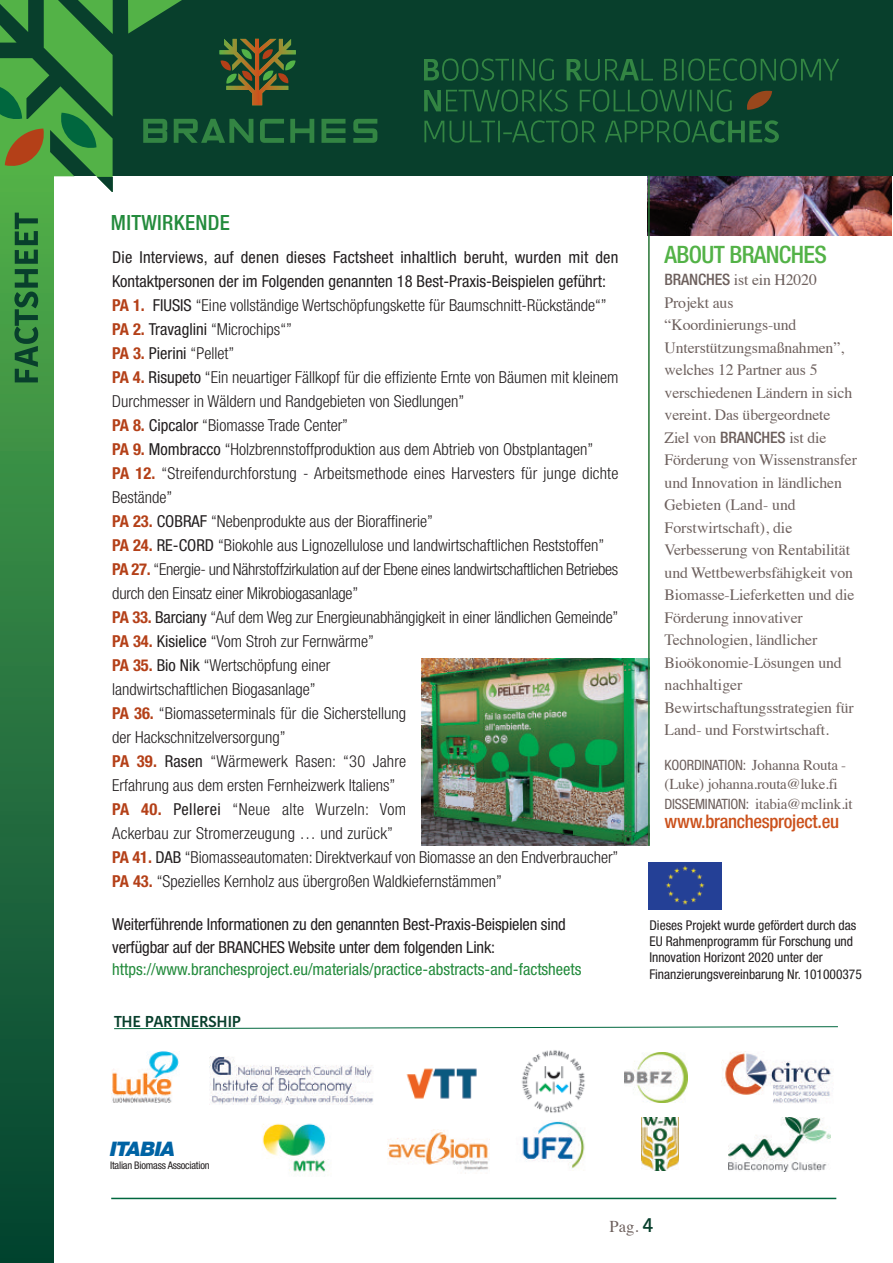
<style>
.page{position:relative;width:893px;height:1263px;background:#fff}
.page>*{position:absolute;margin:0;border:0;box-sizing:border-box;transform-origin:0 0}
.t1{font:500 condensed 24px "Helvetica Neue";letter-spacing:-.025em;color:#53b247}
.t2{font:500 condensed 21px "Helvetica Neue";letter-spacing:.015em;color:#238b3c}
.t3{font:italic 900 20.1px "Helvetica Neue";letter-spacing:-.03em;color:#0063a4}
.t4{font:500 condensed 18.75px "Helvetica Neue";letter-spacing:-.015em;color:#cb511c}
.t5{font:300 condensed 16.5px/24px "Helvetica Neue";color:#231f20}
.t6{font:condensed 16.5px/22.5px "Helvetica Neue";letter-spacing:-.01em;color:#231f20}
.t7{font:condensed 16.5px "Helvetica Neue";color:#238b3c}
.t8{font:16.5px "Times";color:#6d605d}
.t9{font:15.75px/22.5px "Times";letter-spacing:-.01em;color:#6d605d}
.t10{font:600 15.75px "Kohinoor Bangla";letter-spacing:-.025em;color:#083f2c}
.t11{font:15px/19.5px "Times";letter-spacing:-.015em;color:#6d605d}
.t12{font:condensed 14.25px "Helvetica Neue";letter-spacing:-.015em;color:#6d605d}
.t13{font:condensed 13.5px/16.2px "Helvetica Neue";color:#231f20}
.t14{font:condensed 10.5px "Helvetica Neue";letter-spacing:-.02em;color:#231f20}
.s1{font-weight:400}
.s2{font-weight:700;color:#b44018}
.s3{font-family:"Helvetica Neue";font-weight:500;font-stretch:condensed}
.s4{font-family:"Times";font-stretch:normal;font-size:15px}
.s5{font-family:"Helvetica Neue";font-stretch:condensed;font-size:14.25px}
.s6{font-family:"Kohinoor Bangla";font-weight:500;font-size:21px;color:#083f2c}
</style>
<div class="page">
<img style="left:647px;top:176px;width:244px;height:60px">
<div style="left:0;top:0;width:893px;height:176px;background:#083f2c"></div>
<div style="left:0;top:176px;width:54px;height:1087px;background:linear-gradient(to bottom,#51ad4b,#014032)"></div>
<svg style="left:321px;top:119px;width:24px;height:24px"></svg>
<svg style="left:353px;top:119px;width:24px;height:24px"></svg>
<svg style="left:424px;top:59px;width:130px;height:22px"></svg>
<svg style="left:567px;top:59px;width:272px;height:22px"></svg>
<svg style="left:424px;top:89px;width:308px;height:23px"></svg>
<svg style="left:424px;top:120px;width:355px;height:23px"></svg>
<svg style="left:747px;top:91px;width:25px;height:19px"></svg>
<svg style="left:114px;top:1026px;width:724px;height:3px"></svg>
<hr style="left:111px;top:1198px;width:725px;height:1px;background:#00673e">
<img style="left:112px;top:1051px;width:68px;height:52px">
<img style="left:406px;top:1068px;width:71px;height:31px">
<img style="left:729px;top:1117px;width:101px;height:55px">
<img style="left:262px;top:1123px;width:65px;height:49px">
<img style="left:625px;top:1052px;width:63px;height:50px">
<img style="left:721px;top:1051px;width:110px;height:52px">
<img style="left:522px;top:1120px;width:63px;height:51px">
<img style="left:388px;top:1129px;width:101px;height:45px">
<img style="left:209px;top:1057px;width:164px;height:47px">
<img style="left:642px;top:1118px;width:37px;height:53px">
<img style="left:522px;top:1050px;width:63px;height:63px">
<svg style="left:0;top:0;width:314px;height:192px"></svg>
<img style="left:649px;top:863px;width:72px;height:47px">
<img style="left:421px;top:658px;width:227px;height:188px">
<hr style="left:648px;top:176px;width:2px;height:670px;background:#267434">
<svg style="left:14px;top:213px;width:24px;height:169px;background:#2a743a"></svg>
<p class="t2" style="left:111px;top:215px;width:120px">MITWIRKENDE</p>
<p class="t5" style="left:112px;top:246px;width:508px"><span class="s1">Die Interviews, auf denen dieses Factsheet inhaltlich beruht, wurden mit den Kontaktpersonen der im Folgenden genannten 18 Best-Praxis-Beispielen geführt:<br></span><span class="s2">PA 1.</span> <span class="s1">FIUSIS</span> “Eine vollständige Wertschöpfungskette für Baumschnitt-Rückstände“” <span class="s2">PA 2.</span> <span class="s1">Travaglini</span> “Microchips“”<br><span class="s2">PA 3.</span> <span class="s1">Pierini</span> “Pellet”<br><span class="s2">PA 4.</span> <span class="s1">Risupeto</span> “Ein neuartiger Fällkopf für die effiziente Ernte von Bäumen mit kleinem Durchmesser in Wäldern und Randgebieten von Siedlungen”<br><span class="s2">PA 8.</span> <span class="s1">Cipcalor</span> “Biomasse Trade Center”<br><span class="s2">PA 9.</span> <span class="s1">Mombracco</span> “Holzbrennstoffproduktion aus dem Abtrieb von Obstplantagen”<br><span class="s2">PA 12.</span> “Streifendurchforstung - Arbeitsmethode eines Harvesters für junge dichte Bestände”<br><span class="s2">PA 23.</span> <span class="s1">COBRAF</span> “Nebenprodukte aus der Bioraffinerie”<br><span class="s2">PA 24.</span> <span class="s1">RE-CORD</span> “Biokohle aus Lignozellulose und landwirtschaftlichen Reststoffen” <span class="s2">PA 27.</span> “Energie- und Nährstoffzirkulation auf der Ebene eines landwirtschaftlichen Betriebes durch den Einsatz einer Mikrobiogasanlage”<br><span class="s2">PA 33.</span> <span class="s1">Barciany</span> “Auf dem Weg zur Energieunabhängigkeit in einer ländlichen Gemeinde” <span class="s2">PA 34.</span> <span class="s1">Kisielice</span> “Vom Stroh zur Fernwärme”<br><span class="s2">PA 35.</span> <span class="s1">Bio Nik</span> “Wertschöpfung einer<br>landwirtschaftlichen Biogasanlage”<br><span class="s2">PA 36.</span> “Biomasseterminals für die Sicherstellung<br>der Hackschnitzelversorgung”<br><span class="s2">PA 39.</span> <span class="s1">Rasen</span> “Wärmewerk Rasen: “30 Jahre<br>Erfahrung aus dem ersten Fernheizwerk Italiens”<br><span class="s2">PA 40.</span> <span class="s1">Pellerei</span> “Neue alte Wurzeln: Vom<br>Ackerbau zur Stromerzeugung … und zurück”<br><span class="s2">PA 41.</span> <span class="s1">DAB</span> “Biomasseautomaten: Direktverkauf von Biomasse an den Endverbraucher” <span class="s2">PA 43.</span> “Spezielles Kernholz aus übergroßen Waldkiefernstämmen”</p>
<p class="t6" style="left:112px;top:915px;width:455px">Weiterführende Informationen zu den genannten Best-Praxis-Beispielen sind verfügbar auf der BRANCHES Website unter dem folgenden Link:</p>
<p class="t7" style="left:112px;top:964px;width:471px">https://www.branchesproject.eu/materials/practice-abstracts-and-factsheets</p>
<p class="t10" style="left:114px;top:1012px;width:128px">THE PARTNERSHIP</p>
<h1 class="t1" style="left:665px;top:245px;width:164px">ABOUT BRANCHES</h1>
<p class="t9" style="left:665px;top:270px;width:194px"><span class="s3">BRANCHES</span> ist ein H2020<br>Projekt aus “Koordinierungs-und<br>Unterstützungsmaßnahmen”, welches 12 Partner aus 5 verschiedenen Ländern in sich vereint. Das übergeordnete<br>Ziel von <span class="s3">BRANCHES</span> ist die<br>Förderung von Wissenstransfer und Innovation in ländlichen<br>Gebieten (Land- und<br>Forstwirtschaft), die<br>Verbesserung von Rentabilität und Wettbewerbsfähigkeit von<br>Biomasse-Lieferketten und die<br>Förderung innovativer<br>Technologien, ländlicher<br>Bioökonomie-Lösungen und nachhaltiger<br>Bewirtschaftungsstrategien für<br>Land- und Forstwirtschaft.</p>
<p class="t12" style="left:665px;top:759px;width:183px">KOORDINATION: <span class="s4">Johanna Routa -</span></p>
<p class="t11" style="left:665px;top:776px;width:190px">(Luke) johanna.routa@luke.fi<br><span class="s5">DISSEMINATION:</span> itabia@mclink.it</p>
<p class="t4" style="left:665px;top:815px;width:176px">www.branchesproject.eu</p>
<p class="t13" style="left:649px;top:918px;width:214px">Dieses Projekt wurde gefördert durch das EU Rahmenprogramm für Forschung und Innovation Horizont 2020 unter der Finanzierungsvereinbarung Nr. 101000375</p>
<p class="t3" style="left:110px;top:1142px;width:67px">ITABIA</p>
<p class="t14" style="left:110px;top:1161px;width:101px">Italian Biomass Association</p>
<p class="t8" style="left:610px;top:1219px;width:45px">Pag. <span class="s6">4</span></p>
</div>
